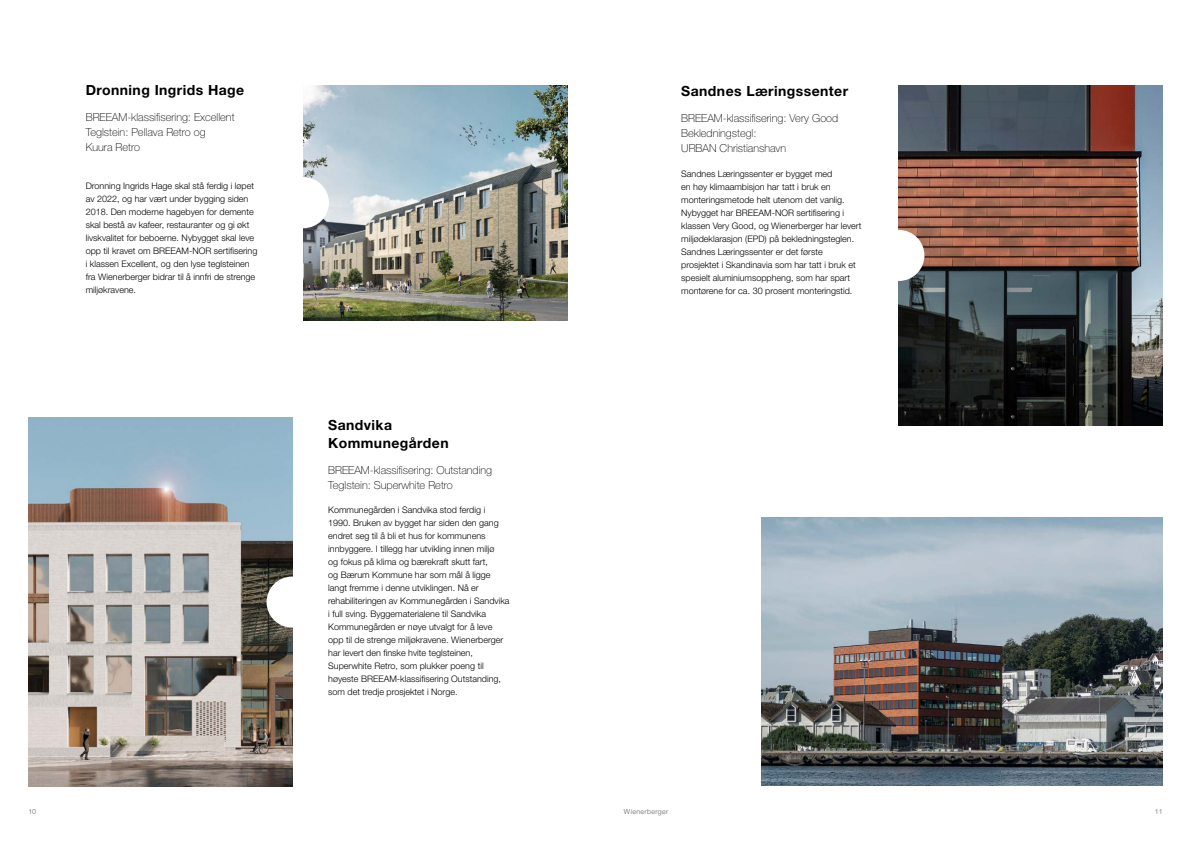
<style>
.page{position:relative;width:1191px;height:842px;background:#fff}
.page>*{position:absolute;margin:0;border:0;box-sizing:border-box;transform-origin:0 0}
.t1{font:700 14px/18px "Helvetica Neue LT Std";letter-spacing:.03em;color:#000}
.t2{font:100 11px/15px "Helvetica Neue LT Std";color:#000}
.t3{font:300 9px/13px "Helvetica Neue LT Std";color:#000}
.t4{font:300 7px "Helvetica Neue LT Std";letter-spacing:.05em;color:#646363}
</style>
<div class="page">
<img style="left:303px;top:85px;width:264px;height:235px">
<img style="left:28px;top:418px;width:264px;height:368px">
<img style="left:899px;top:85px;width:263px;height:340px">
<div style="left:278px;top:177px;width:51px;height:51px;background:#fff;border-radius:50%"></div>
<div style="left:266px;top:576px;width:51px;height:52px;background:#fff;border-radius:50%"></div>
<div style="left:873px;top:230px;width:51px;height:51px;background:#fff;border-radius:50%"></div>
<img style="left:761px;top:517px;width:401px;height:268px">
<h1 class="t1" style="left:86px;top:81px;width:160px">Dronning Ingrids Hage</h1>
<p class="t2" style="left:86px;top:110px;width:150px">BREEAM-klassifisering: Excellent<br>Teglstein: Pellava Retro og<br>Kuura Retro</p>
<p class="t3" style="left:86px;top:179px;width:173px">Dronning Ingrids Hage skal stå ferdig i løpet av 2022, og har vært under bygging siden 2018. Den moderne hagebyen for demente skal bestå av kafeer, restauranter og gi økt livskvalitet for beboerne. Nybygget skal leve opp til kravet om BREEAM-NOR sertifisering i klassen Excellent, og den lyse teglsteinen fra Wienerberger bidrar til å innfri de strenge miljøkravene.</p>
<h1 class="t1" style="left:328px;top:415px;width:122px">Sandvika<br>Kommunegården</h1>
<p class="t2" style="left:328px;top:462px;width:165px">BREEAM-klassifisering: Outstanding<br>Teglstein: Superwhite Retro</p>
<p class="t3" style="left:328px;top:503px;width:183px">Kommunegården i Sandvika stod ferdig i 1990. Bruken av bygget har siden den gang endret seg til å bli et hus for kommunens innbyggere. I tillegg har utvikling innen miljø<br>og fokus på klima og bærekraft skutt fart,<br>og Bærum Kommune har som mål å ligge langt fremme i denne utviklingen. Nå er rehabiliteringen av Kommunegården i Sandvika i full sving. Byggematerialene til Sandvika Kommunegården er nøye utvalgt for å leve opp til de strenge miljøkravene. Wienerberger har levert den finske hvite teglsteinen, Superwhite Retro, som plukker poeng til høyeste BREEAM-klassifisering Outstanding, som det tredje prosjektet i Norge.</p>
<h1 class="t1" style="left:681px;top:82px;width:168px">Sandnes Læringssenter</h1>
<p class="t2" style="left:681px;top:111px;width:158px">BREEAM-klassifisering: Very Good<br>Bekledningstegl:<br>URBAN Christianshavn</p>
<p class="t3" style="left:681px;top:167px;width:182px">Sandnes Læringssenter er bygget med<br>en høy klimaambisjon har tatt i bruk en monteringsmetode helt utenom det vanlig.<br>Nybygget har BREEAM-NOR sertifisering i klassen Very Good, og Wienerberger har levert miljødeklarasjon (EPD) på bekledningsteglen.<br>Sandnes Læringssenter er det første prosjektet i Skandinavia som har tatt i bruk et spesielt aluminiumsoppheng, som har spart montørene for ca. 30 prosent monteringstid.</p>
<p class="t4" style="left:28px;top:807px;width:9px">10</p>
<p class="t4" style="left:624px;top:807px;width:46px">Wienerberger</p>
<p class="t4" style="left:1154px;top:807px;width:9px">11</p>
</div>
